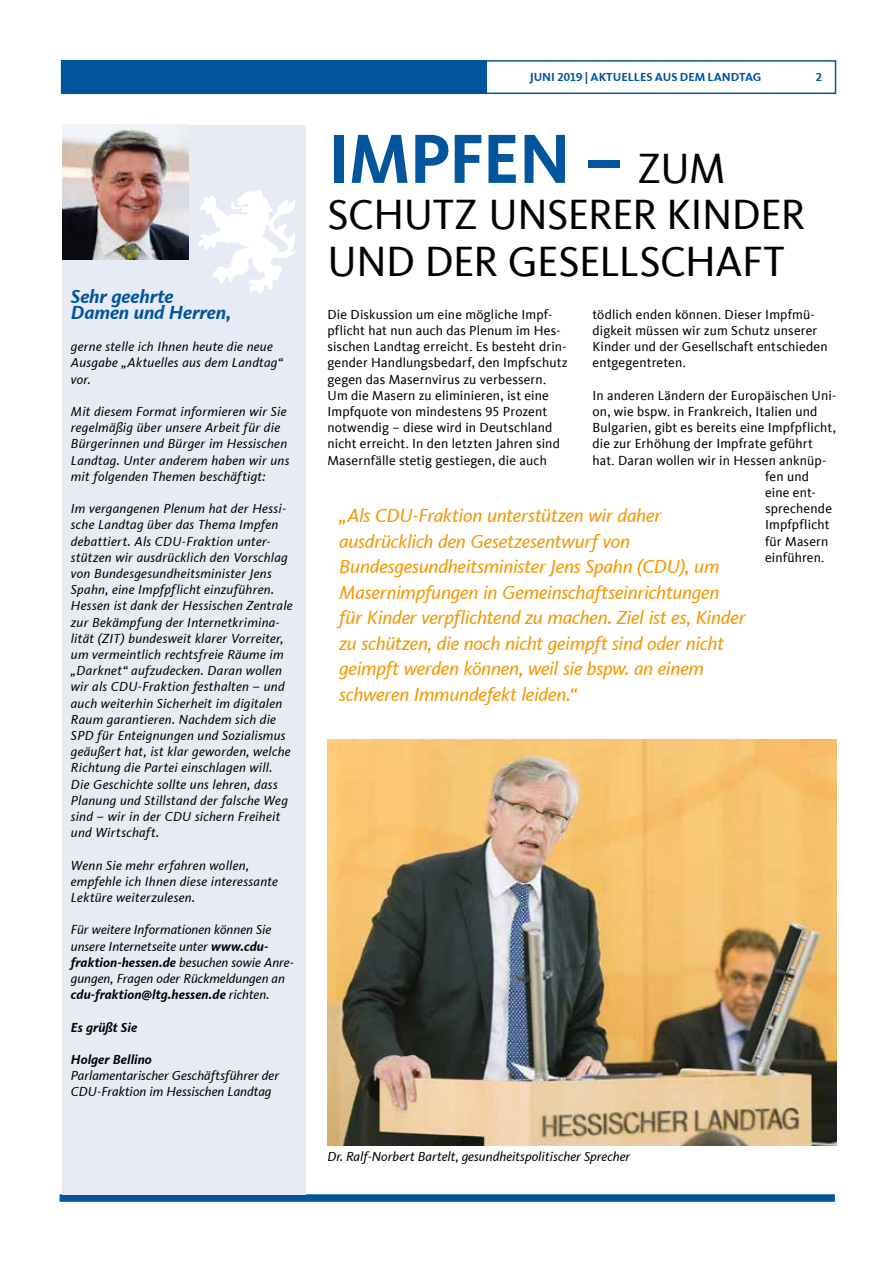
<style>
.page{position:relative;width:893px;height:1263px;background:#fff}
.page>*{position:absolute;margin:0;border:0;box-sizing:border-box;transform-origin:0 0}
.t1{font:700 72px "CDU Kievit Tab";letter-spacing:-.02em;color:#00559d}
.t2{font:43.5px/46.5px "CDU Kievit Tab";letter-spacing:-.01em;color:#000}
.t3{font:italic 19.5px/25.5px "CDU Kievit Tab";letter-spacing:-.015em;color:#f49700}
.t4{font:italic 700 19.5px/16.2px "CDU Kievit Tab";letter-spacing:-.005em;color:#00559d}
.t5{font:italic 13.5px/16.2px "CDU Kievit Tab";letter-spacing:.015em;color:#000}
.t6{font:13.5px/16.2px "CDU Kievit Tab";letter-spacing:.01em;color:#000}
.t7{font:italic 700 13.5px "CDU Kievit Tab";letter-spacing:.005em;color:#000}
.t8{font:700 12px "CDU Kievit Tab";color:#00559d}
.s1{font-weight:700}
.s2{font-weight:400;font-size:43.5px;color:#000}
</style>
<div class="page">
<div style="left:60px;top:1194px;width:775px;height:8px;background:#00559d"></div>
<div style="left:62px;top:125px;width:244px;height:1069px;background:#e7ebf6"></div>
<img style="left:62px;top:125px;width:127px;height:135px">
<svg style="left:198px;top:190px;width:97px;height:104px"></svg>
<div style="left:61px;top:60px;width:775px;height:34px;border:2px solid #00559d"></div>
<div style="left:62px;top:61px;width:425px;height:32px;background:#00559d"></div>
<img style="left:327px;top:740px;width:509px;height:406px">
<h3 class="t4" style="left:71px;top:288px;width:162px">Sehr geehrte<br>Damen und Herren,</h3>
<p class="t5" style="left:71px;top:339px;width:213px">gerne stelle ich Ihnen heute die neue<br>Ausgabe „Aktuelles aus dem Landtag“ vor.</p>
<p class="t5" style="left:71px;top:403px;width:220px">Mit diesem Format informieren wir Sie regelmäßig über unsere Arbeit für die Bürgerinnen und Bürger im Hessischen Landtag. Unter anderem haben wir uns mit folgenden Themen beschäftigt:</p>
<p class="t5" style="left:71px;top:501px;width:223px">Im vergangenen Plenum hat der Hessi&shy;sche Landtag über das Thema Impfen debattiert. Als CDU-Fraktion unter&shy;stützen wir ausdrücklich den Vorschlag von Bundesgesundheitsminister Jens Spahn, eine Impfpflicht einzuführen.<br>Hessen ist dank der Hessischen Zentrale zur Bekämpfung der Internetkrimina&shy;lität (ZIT) bundesweit klarer Vorreiter, um vermeintlich rechtsfreie Räume im „Darknet“ aufzudecken. Daran wollen wir als CDU-Fraktion festhalten – und auch weiterhin Sicherheit im digitalen Raum garantieren. Nachdem sich die SPD für Enteignungen und Sozialismus geäußert hat, ist klar geworden, welche Richtung die Partei einschlagen will.<br>Die Geschichte sollte uns lehren, dass Planung und Stillstand der falsche Weg sind – wir in der CDU sichern Freiheit und Wirtschaft.</p>
<p class="t5" style="left:71px;top:857px;width:209px">Wenn Sie mehr erfahren wollen, empfehle ich Ihnen diese interessante<br>Lektüre weiterzulesen.</p>
<p class="t5" style="left:71px;top:922px;width:224px">Für weitere Informationen können Sie unsere Internetseite unter <span class="s1">www.cdu&shy;fraktion-hessen.de</span> besuchen sowie Anre&shy;gungen, Fragen oder Rückmeldungen an <span class="s1">cdu-fraktion@ltg.hessen.de</span> richten.</p>
<p class="t7" style="left:71px;top:1019px;width:68px">Es grüßt Sie</p>
<p class="t7" style="left:71px;top:1051px;width:82px">Holger Bellino</p>
<p class="t5" style="left:71px;top:1068px;width:210px">Parlamentarischer Geschäftsführer der<br>CDU-Fraktion im Hessischen Landtag</p>
<p class="t8" style="left:530px;top:70px;width:233px">JUNI 2019 | AKTUELLES AUS DEM LANDTAG</p>
<p class="t8" style="left:816px;top:70px;width:8px">2</p>
<h1 class="t1" style="left:327px;top:117px;width:400px">IMPFEN – <span class="s2">ZUM</span></h1>
<h2 class="t2" style="left:327px;top:192px;width:479px">SCHUTZ UNSERER KINDER<br>UND DER GESELLSCHAFT</h2>
<p class="t6" style="left:592px;top:306px;width:237px">tödlich enden können. Dieser Impfmü&shy;digkeit müssen wir zum Schutz unserer Kinder und der Gesellschaft entschieden entgegentreten.</p>
<p class="t6" style="left:592px;top:387px;width:245px">In anderen Ländern der Europäischen Uni-</p>
<p class="t6" style="left:592px;top:403px;width:226px">on, wie bspw. in Frankreich, Italien und</p>
<p class="t6" style="left:592px;top:420px;width:245px">Bulgarien, gibt es bereits eine Impfpflicht,</p>
<p class="t6" style="left:592px;top:436px;width:222px">die zur Erhöhung der Impfrate geführt</p>
<p class="t6" style="left:592px;top:452px;width:235px">hat. Daran wollen wir in Hessen anknüp-</p>
<p class="t6" style="left:765px;top:468px;width:46px">fen und</p>
<p class="t6" style="left:765px;top:484px;width:52px">eine ent-</p>
<p class="t6" style="left:765px;top:501px;width:68px">sprechende</p>
<p class="t6" style="left:765px;top:517px;width:66px">Impfpflicht</p>
<p class="t6" style="left:765px;top:533px;width:65px">für Masern</p>
<p class="t6" style="left:765px;top:549px;width:61px">einführen.</p>
<p class="t6" style="left:327px;top:306px;width:242px">Die Diskussion um eine mögliche Impf&shy;pflicht hat nun auch das Plenum im Hes&shy;sischen Landtag erreicht. Es besteht drin&shy;gender Handlungsbedarf, den Impfschutz gegen das Masernvirus zu verbessern.<br>Um die Masern zu eliminieren, ist eine Impfquote von mindestens 95 Prozent notwendig – diese wird in Deutschland nicht erreicht. In den letzten Jahren sind Masernfälle stetig gestiegen, die auch</p>
<p class="t3" style="left:339px;top:503px;width:408px">„Als CDU-Fraktion unterstützen wir daher ausdrücklich den Gesetzesentwurf von Bundesgesundheitsminister Jens Spahn (CDU), um Masernimpfungen in Gemeinschaftseinrichtungen für Kinder verpflichtend zu machen. Ziel ist es, Kinder zu schützen, die noch nicht geimpft sind oder nicht geimpft werden können, weil sie bspw. an einem schweren Immundefekt leiden.“</p>
<p class="t5" style="left:327px;top:1149px;width:304px">Dr. Ralf-Norbert Bartelt, gesundheitspolitischer Sprecher</p>
</div>
